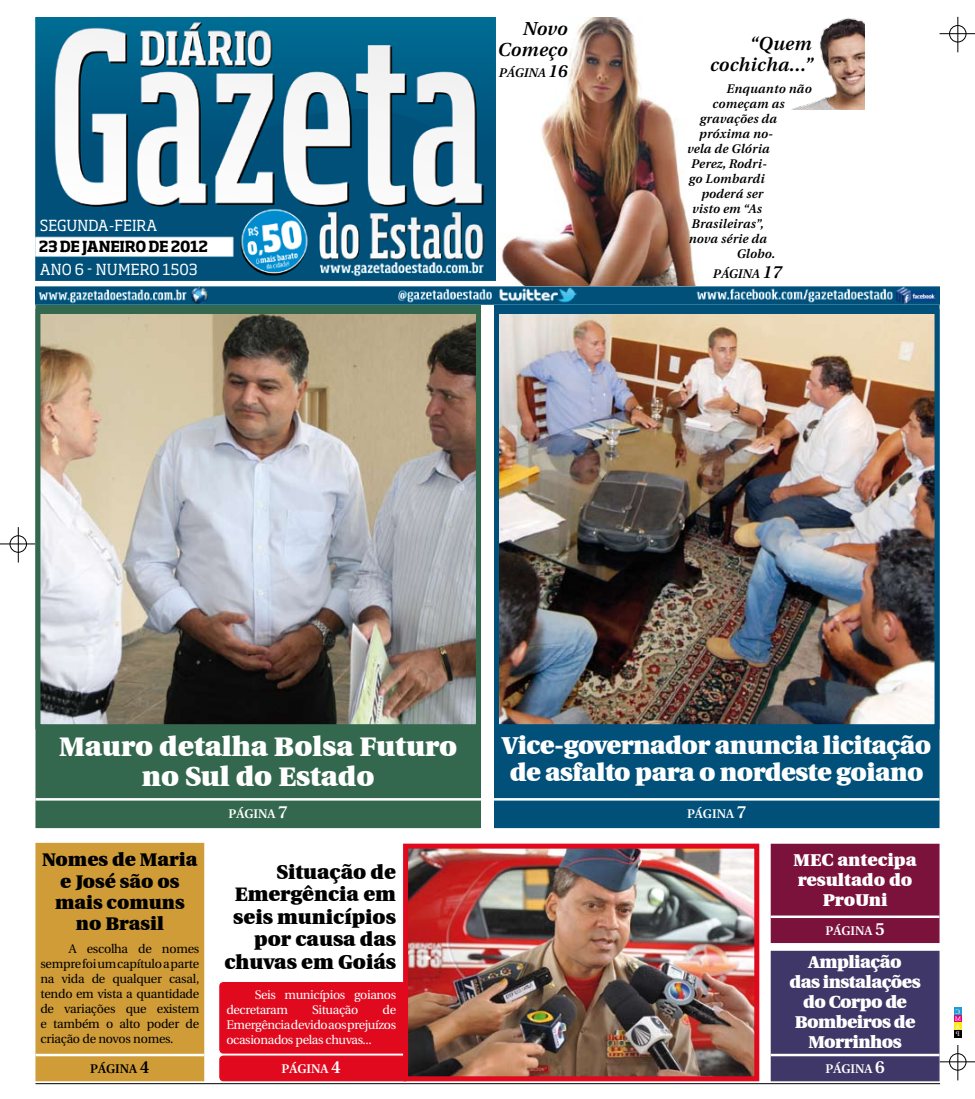
<style>
.page{position:relative;width:975px;height:1099px;background:#fff}
.page>*{position:absolute;margin:0;border:0;box-sizing:border-box;transform-origin:0 0}
.t1{font:900 27.5px/30px "Utopia";color:#fff;text-align:center}
.t2{font:900 25px/27.5px "Utopia";letter-spacing:-.02em;color:#fff;text-align:center}
.t3{font:900 20px/22.5px "Utopia";color:#000;text-align:right}
.t4{font:900 18.75px/21.2px "Utopia";color:#000;text-align:center}
.t5{font:italic 600 18.75px/21.2px "Utopia";letter-spacing:.02em;color:#000;text-align:right}
.t6{font:900 17.5px/20px "Utopia";letter-spacing:-.03em;color:#fff;text-align:center}
.t7{font:900 17.5px/20px "Utopia";color:#fff;text-align:center}
.t8{font:15.12px "Soho Std";color:#fff}
.t9{font:700 15px "Soho Std";letter-spacing:-.03em;color:#000}
.t10{font:12.5px/15px "Utopia";letter-spacing:-.02em;color:#000;text-align:justify}
.t11{font:italic 600 12.5px "Utopia";letter-spacing:.02em;color:#000}
.t12{font:12.5px/15px "Utopia";letter-spacing:-.03em;color:#fff}
.t13{font:600 12.5px "Utopia";color:#fff}
.t14{font:600 12.5px "Utopia";color:#000}
.s1{font-size:17.5px}
</style>
<div class="page">
<hr style="left:939px;top:33px;width:35px;height:1px;background:#000">
<hr style="left:957px;top:17px;width:1px;height:35px;background:#000">
<div style="left:949px;top:25px;width:17px;height:17px;border:1px solid #000;border-radius:50%"></div>
<hr style="left:939px;top:1061px;width:35px;height:1px;background:#000">
<hr style="left:957px;top:1044px;width:1px;height:36px;background:#000">
<div style="left:949px;top:1053px;width:17px;height:17px;border:1px solid #000;border-radius:50%"></div>
<div style="left:954px;top:1007px;width:7px;height:7px;background:#219cd3"></div>
<div style="left:954px;top:1014px;width:7px;height:8px;background:#e20079"></div>
<div style="left:954px;top:1022px;width:7px;height:7px;background:#fcea1b"></div>
<div style="left:954px;top:1029px;width:7px;height:8px;background:#000"></div>
<hr style="left:35px;top:1083px;width:905px;height:1px;background:#000">
<hr style="left:0;top:543px;width:35px;height:1px;background:#000">
<hr style="left:18px;top:527px;width:1px;height:35px;background:#000">
<div style="left:10px;top:535px;width:17px;height:17px;border:1px solid #000;border-radius:50%"></div>
<img style="left:502px;top:18px;width:195px;height:268px">
<img style="left:791px;top:18px;width:73px;height:92px">
<div style="left:35px;top:296px;width:446px;height:532px;background:#34684e"></div>
<hr style="left:35px;top:798px;width:446px;height:2px;background:#fff">
<img style="left:41px;top:315px;width:434px;height:408px">
<div style="left:35px;top:309px;width:446px;height:420px;border:5px solid #34684e"></div>
<div style="left:494px;top:296px;width:445px;height:532px;background:#00507a"></div>
<hr style="left:494px;top:798px;width:445px;height:2px;background:#fff">
<img style="left:500px;top:315px;width:433px;height:408px">
<div style="left:494px;top:309px;width:445px;height:420px;border:5px solid #00507a"></div>
<img style="left:35px;top:18px;width:460px;height:262px">
<img style="left:35px;top:286px;width:904px;height:19px">
<div style="left:220px;top:1056px;width:189px;height:24px;background:#e0091d;border-radius:4px"></div>
<div style="left:219px;top:1055px;width:191px;height:26px;border:1px solid #e0091d;border-radius:4px"></div>
<div style="left:220px;top:982px;width:189px;height:70px;background:#e0091d;border-radius:4px"></div>
<div style="left:219px;top:981px;width:191px;height:72px;border:1px solid #e0091d;border-radius:4px"></div>
<img style="left:409px;top:849px;width:344px;height:226px">
<div style="left:403px;top:843px;width:356px;height:238px;border:5px solid #e0091d"></div>
<div style="left:35px;top:842px;width:169px;height:239px;background:#cf9c37;border:1px solid #cf9c37"></div>
<hr style="left:35px;top:1053px;width:169px;height:3px;background:#fff">
<div style="left:770px;top:843px;width:169px;height:100px;background:#7b123b;border:1px solid #7b123b"></div>
<hr style="left:770px;top:915px;width:169px;height:3px;background:#fff">
<div style="left:770px;top:950px;width:169px;height:131px;background:#3f3767;border:1px solid #3f3767"></div>
<hr style="left:770px;top:1053px;width:169px;height:3px;background:#fff">
<p class="t8" style="left:40px;top:215px;width:119px">SEGUNDA-FEIRA</p>
<p class="t9" style="left:39px;top:237px;width:171px">23 DE JANEIRO DE 2012</p>
<p class="t8" style="left:40px;top:259px;width:159px">ANO 6 - NUMERO 1503</p>
<h3 class="t5" style="left:498px;top:18px;width:71px">Novo<br>Começo</h3>
<p class="t11" style="left:499px;top:66px;width:70px">PÁGINA <span class="s1">16</span></p>
<h3 class="t5" style="left:710px;top:33px;width:104px">“Quem cochicha...”</h3>
<p class="t11" style="left:726px;top:81px;width:87px">Enquanto não</p>
<p class="t11" style="left:712px;top:96px;width:73px">começam as</p>
<p class="t11" style="left:700px;top:111px;width:79px">gravações da</p>
<p class="t11" style="left:699px;top:126px;width:75px">próxima no-</p>
<p class="t11" style="left:687px;top:141px;width:84px">vela de Glória</p>
<p class="t11" style="left:691px;top:156px;width:77px">Perez, Rodri-</p>
<p class="t11" style="left:688px;top:171px;width:77px">go Lombardi</p>
<p class="t11" style="left:701px;top:186px;width:63px">poderá ser</p>
<p class="t11" style="left:692px;top:201px;width:71px">visto em “As</p>
<p class="t11" style="left:691px;top:216px;width:74px">Brasileiras”,</p>
<p class="t11" style="left:688px;top:231px;width:80px">nova série da</p>
<p class="t11" style="left:736px;top:246px;width:40px">Globo.</p>
<p class="t11" style="left:713px;top:267px;width:70px">PÁGINA <span class="s1">17</span></p>
<h1 class="t1" style="left:59px;top:731px;width:400px">Mauro detalha Bolsa Futuro no Sul do Estado</h1>
<h3 class="t4" style="left:42px;top:849px;width:157px">Nomes de Maria e José são os mais comuns no Brasil</h3>
<p class="t10" style="left:40px;top:941px;width:160px;text-indent:28px">A escolha de nomes sempre foi um capítulo a parte na vida de qualquer casal, tendo em vista a quantidade de variações que existem e também o alto poder de criação de novos nomes.</p>
<p class="t14" style="left:90px;top:1061px;width:61px">PÁGINA <span class="s1">4</span></p>
<p class="t13" style="left:228px;top:806px;width:61px">PÁGINA <span class="s1">7</span></p>
<h3 class="t3" style="left:224px;top:860px;width:173px">Situação de<br>Emergência em seis municípios por causa das chuvas em Goiás</h3>
<p class="t12" style="left:226px;top:987px;width:171px;text-indent:28px">Seis municípios goianos decretaram</p>
<p class="t12" style="left:226px;top:1002px;width:171px;text-align:justify;text-indent:156px">de Emergência devido aos prejuízos ocasionados pelas chuvas...</p>
<p class="t12" style="left:312px;top:1002px;width:47px">Situação</p>
<p class="t13" style="left:281px;top:1061px;width:61px">PÁGINA <span class="s1">4</span></p>
<h2 class="t2" style="left:502px;top:731px;width:431px">Vice-governador anuncia licitação de asfalto para o nordeste goiano</h2>
<p class="t13" style="left:687px;top:806px;width:61px">PÁGINA <span class="s1">7</span></p>
<h3 class="t7" style="left:793px;top:849px;width:125px">MEC antecipa resultado do<br>ProUni</h3>
<p class="t13" style="left:825px;top:923px;width:61px">PÁGINA <span class="s1">5</span></p>
<h3 class="t6" style="left:789px;top:952px;width:132px">Ampliação<br>das instalações do Corpo de<br>Bombeiros de<br>Morrinhos</h3>
<p class="t13" style="left:825px;top:1061px;width:61px">PÁGINA <span class="s1">6</span></p>
</div>
